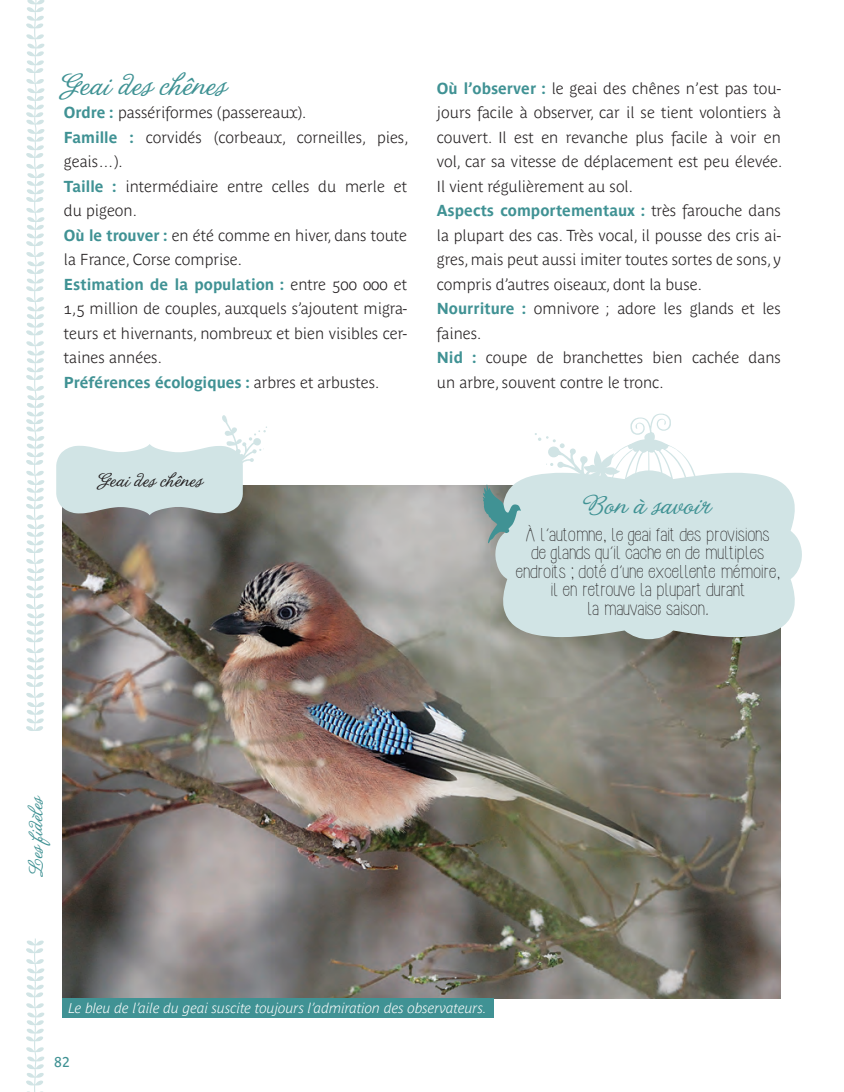
<style>
.page{position:relative;width:844px;height:1092px;background:#fff}
.page>*{position:absolute;margin:0;border:0;box-sizing:border-box;transform-origin:0 0}
.t1{font:33.25px "La Porteniadela Recoleta";color:#3f9294}
.t2{font:29.4px "La Porteniadela Recoleta";color:#409294}
.t3{font:21px "La Porteniadela Recoleta";color:#231f20}
.t4{font:21px "La Porteniadela Recoleta";color:#409294}
.t5{font:19.25px/18.4px "Hipsterish Font Normal";letter-spacing:-.05em;color:#231f20;text-align:center}
.t6{font:700 15.75px/24.5px "Parisine Plus Clair";color:#231f20}
.t7{font:italic 700 14px "Parisine Plus Clair";color:#fff}
.t8{font:14px "Parisine";color:#409294}
.s1{font-family:"Parisine";color:#409294}
</style>
<div class="page">
<img style="left:62px;top:485px;width:718px;height:512px">
<svg style="left:26px;top:0;width:19px;height:1091px"></svg>
<div style="left:62px;top:997px;width:432px;height:20px;background:#409294"></div>
<svg style="left:56px;top:415px;width:211px;height:100px"></svg>
<svg style="left:495px;top:473px;width:306px;height:166px;background:#cfdfe0"></svg>
<svg style="left:534px;top:413px;width:164px;height:151px"></svg>
<svg style="left:482px;top:484px;width:38px;height:59px;background:#87adac"></svg>
<p class="t1" style="left:64px;top:65px;width:164px">Geai des chênes</p>
<p class="t6" style="left:64px;top:101px;width:346px"><span class="s1">Ordre :</span> passériformes (passereaux).<br><span class="s1">Famille :</span> corvidés (corbeaux, corneilles, pies, geais…).<br><span class="s1">Taille :</span> intermédiaire entre celles du merle et du pigeon.<br><span class="s1">Où le trouver :</span> en été comme en hiver, dans toute la France, Corse comprise.<br><span class="s1">Estimation de la population :</span> entre 500 000 et 1,5 million de couples, auxquels s’ajoutent migra&shy;teurs et hivernants, nombreux et bien visibles cer&shy;taines années.<br><span class="s1">Préférences écologiques :</span> arbres et arbustes.</p>
<p class="t6" style="left:437px;top:77px;width:347px"><span class="s1">Où l’observer :</span> le geai des chênes n’est pas tou&shy;jours facile à observer, car il se tient volontiers à couvert. Il est en revanche plus facile à voir en vol, car sa vitesse de déplacement est peu élevée.<br>Il vient régulièrement au sol.<br><span class="s1">Aspects comportementaux :</span> très farouche dans la plupart des cas. Très vocal, il pousse des cris ai&shy;gres, mais peut aussi imiter toutes sortes de sons, y compris d’autres oiseaux, dont la buse.<br><span class="s1">Nourriture :</span> omnivore ; adore les glands et les faines.<br><span class="s1">Nid :</span> coupe de branchettes bien cachée dans un arbre, souvent contre le tronc.</p>
<p class="t3" style="left:100px;top:468px;width:104px">Geai des chênes</p>
<p class="t2" style="left:586px;top:487px;width:127px">Bon à savoir</p>
<p class="t5" style="left:516px;top:526px;width:266px">À l’automne, le geai fait des provisions<br>de glands qu’il cache en de multiples endroits ; doté d’une excellente mémoire, il en retrouve la plupart durant<br>la mauvaise saison.</p>
<p class="t4" style="left:24px;top:873px;width:82px;rotate:-90deg">Les fidèles</p>
<p class="t7" style="left:68px;top:1002px;width:420px">Le bleu de l’aile du geai suscite toujours l’admiration des observateurs.</p>
<p class="t8" style="left:54px;top:1056px;width:17px">82</p>
</div>
